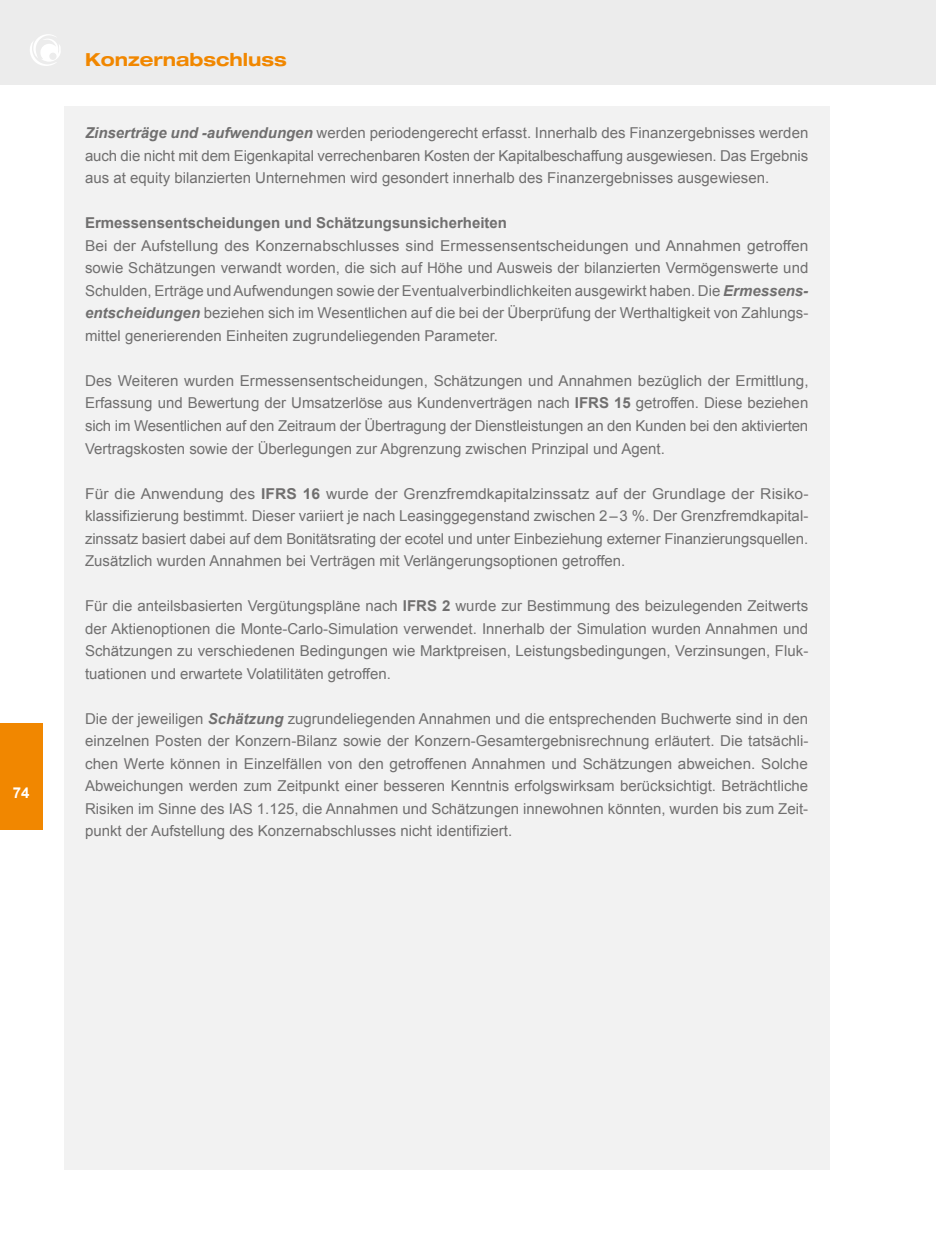
<style>
.page{position:relative;width:936px;height:1234px;background:#fff}
.page>*{position:absolute;margin:0;border:0;box-sizing:border-box;transform-origin:0 0}
.t1{font:700 expanded 18px "Helvetica Neue LT Std";color:#f18700}
.t2{font:15px/22.5px "Arial";color:#706f6f;text-align:justify}
.t3{font:15px/22.5px "Arial";color:#706f6f;text-align:justify;scale:1.04 1}
.t4{font:700 15px "Arial";color:#706f6f}
.t5{font:700 15px "Arial";color:#fff}
.s1{font-weight:700;font-style:italic}
.s2{font-weight:700}
</style>
<div class="page">
<div style="left:64px;top:106px;width:765px;height:1063px;background:#f2f2f2"></div>
<div style="left:0;top:0;width:935px;height:85px;background:#ececec"></div>
<svg style="left:30px;top:34px;width:31px;height:32px"></svg>
<div style="left:0;top:723px;width:43px;height:106px;background:#f18700"></div>
<p class="t5" style="left:13px;top:782px;width:18px">74</p>
<p class="t1" style="left:85px;top:48px;width:203px">Konzernabschluss</p>
<p class="t2" style="left:85px;top:122px;width:724px"><span class="s1">Zinserträge und -aufwendungen</span> werden periodengerecht erfasst. Innerhalb des Finanzergebnisses werden auch die nicht mit dem Eigenkapital verrechenbaren Kosten der Kapitalbeschaffung ausgewiesen. Das Ergebnis aus at equity bilanzierten Unternehmen wird gesondert innerhalb des Finanzergebnisses ausgewiesen.</p>
<p class="t4" style="left:85px;top:213px;width:423px">Ermessensentscheidungen und Schätzungsunsicherheiten</p>
<p class="t2" style="left:85px;top:234px;width:725px">Bei der Aufstellung des Konzernabschlusses sind Ermessensentscheidungen und Annahmen getroffen sowie Schätzungen verwandt worden, die sich auf Höhe und Ausweis der bilanzierten Vermögenswerte und Schulden, Erträge und Aufwendungen sowie der Eventualverbindlichkeiten ausgewirkt haben. Die <span class="s1">Ermessens&shy;entscheidungen</span> beziehen sich im Wesentlichen auf die bei der Überprüfung der Werthaltigkeit von Zahlungs&shy;mittel generierenden Einheiten zugrundeliegenden Parameter.</p>
<p class="t2" style="left:85px;top:369px;width:725px">Des Weiteren wurden Ermessensentscheidungen, Schätzungen und Annahmen bezüglich der Ermittlung, Erfassung und Bewertung der Umsatzerlöse aus Kundenverträgen nach <span class="s2">IFRS 15</span> getroffen. Diese beziehen sich im Wesentlichen auf den Zeitraum der Übertragung der Dienstleistungen an den Kunden bei den aktivierten Vertragskosten sowie der Überlegungen zur Abgrenzung zwischen Prinzipal und Agent.</p>
<p class="t3" style="left:85px;top:482px;width:697px">Für die Anwendung des <span class="s2">IFRS 16</span> wurde der Grenzfremdkapitalzinssatz auf der Grundlage der Risiko&shy;klassifizierung bestimmt. Dieser variiert je nach Leasinggegenstand zwischen 2–3 %. Der Grenzfremdkapital&shy;zinssatz basiert dabei auf dem Bonitätsrating der ecotel und unter Einbeziehung externer Finanzierungsquellen.<br>Zusätzlich wurden Annahmen bei Verträgen mit Verlängerungsoptionen getroffen.</p>
<p class="t2" style="left:85px;top:594px;width:724px">Für die anteilsbasierten Vergütungspläne nach <span class="s2">IFRS 2</span> wurde zur Bestimmung des beizulegenden Zeitwerts der Aktienoptionen die Monte-Carlo-Simulation verwendet. Innerhalb der Simulation wurden Annahmen und Schätzungen zu verschiedenen Bedingungen wie Marktpreisen, Leistungsbedingungen, Verzinsungen, Fluk&shy;tuationen und erwartete Volatilitäten getroffen.</p>
<p class="t2" style="left:85px;top:707px;width:724px">Die der jeweiligen <span class="s1">Schätzung</span> zugrundeliegenden Annahmen und die entsprechenden Buchwerte sind in den einzelnen Posten der Konzern-Bilanz sowie der Konzern-Gesamtergebnisrechnung erläutert. Die tatsächli&shy;chen Werte können in Einzelfällen von den getroffenen Annahmen und Schätzungen abweichen. Solche Abweichungen werden zum Zeitpunkt einer besseren Kenntnis erfolgswirksam berücksichtigt. Beträchtliche Risiken im Sinne des IAS 1.125, die Annahmen und Schätzungen innewohnen könnten, wurden bis zum Zeit&shy;punkt der Aufstellung des Konzernabschlusses nicht identifiziert.</p>
</div>
